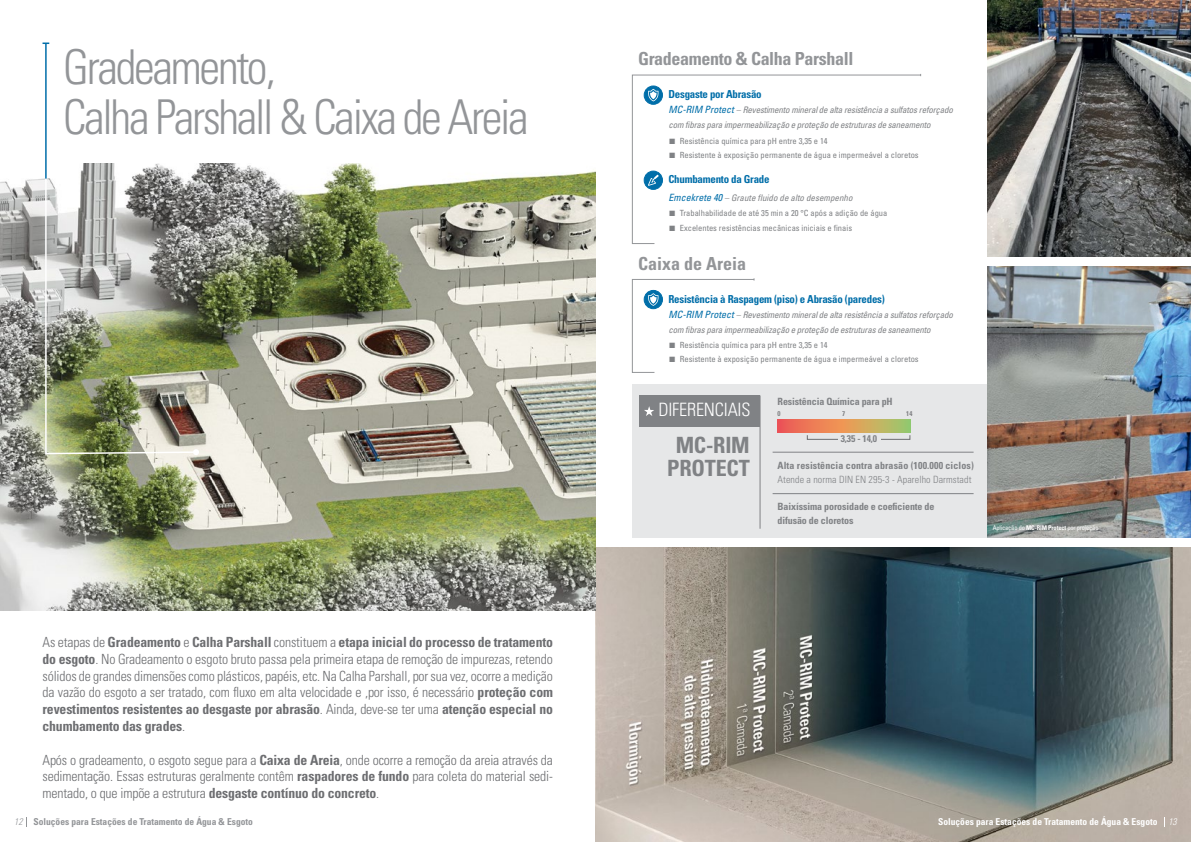
<style>
.page{position:relative;width:1191px;height:842px;background:#fff}
.page>*{position:absolute;margin:0;border:0;box-sizing:border-box;transform-origin:0 0}
.t1{font:300 condensed 48px/50px "Univers LT Std";letter-spacing:-.05em;color:#939598}
.t2{font:700 condensed 22.4px/22.6px "Univers LT Std";letter-spacing:-.01em;color:#808285;text-align:center}
.t3{font:300 condensed 18.4px "Univers LT Std";letter-spacing:-.01em;color:#fff}
.t4{font:700 condensed 18px "Univers LT Std";letter-spacing:-.02em;color:#939598}
.t5{font:700 condensed 18px "Univers LT Std";color:#939598}
.t6{font:300 condensed 14px/16.8px "Univers LT Std";letter-spacing:-.01em;color:#6d6e71;text-align:justify}
.t7{font:700 condensed 11px "Univers LT Std";letter-spacing:-.02em;color:#006ea9}
.t8{font:700 condensed 10px/14px "Univers LT Std";letter-spacing:-.01em;color:#808285}
.t9{font:700 condensed 10px "Univers LT Std";letter-spacing:.01em;color:#808285}
.t10{font:300 condensed 10px "Univers LT Std";letter-spacing:.01em;color:#808285}
.t11{font:700 condensed 9.6px "Univers LT Std";color:#808285}
.t12{font:700 condensed 9.5px "Univers LT Std";color:#939598}
.t13{font:700 condensed 9.5px "Univers LT Std";color:#fff}
.t14{font:italic condensed 9px/15px "Univers LT Std";letter-spacing:-.02em;color:#808285}
.t15{font:italic condensed 9px "Univers LT Std";color:#808285}
.t16{font:condensed 8.5px "Univers LT Std";color:#808285}
.t17{font:700 condensed 6.9px "Univers LT Std";color:#6d6e71}
.t18{font:condensed 6.5px "Univers LT Std";letter-spacing:-.02em;color:#fff}
.s1{font-weight:700}
.s2{font-size:10px;color:#006ea9}
.s3{font-weight:300;font-style:italic}
</style>
<div class="page">
<img style="left:595px;top:547px;width:596px;height:295px">
<div style="left:632px;top:384px;width:377px;height:153px;background:#e6e7e8"></div>
<img style="left:0;top:163px;width:595px;height:447px">
<svg style="left:632px;top:75px;width:289px;height:169px"></svg>
<svg style="left:632px;top:278px;width:123px;height:95px"></svg>
<img style="left:987px;top:0;width:204px;height:257px">
<img style="left:987px;top:266px;width:204px;height:271px">
<img style="left:44px;top:42px;width:153px;height:413px">
<svg style="left:193px;top:449px;width:6px;height:6px"></svg>
<hr style="left:45px;top:43px;width:2px;height:136px;background:#006ea9">
<svg style="left:777px;top:419px;width:133px;height:14px;background:#d8945b"></svg>
<hr style="left:759px;top:395px;width:1px;height:134px;background:#808285">
<div style="left:639px;top:395px;width:121px;height:32px;background:#808285"></div>
<svg style="left:644px;top:406px;width:10px;height:10px"></svg>
<hr style="left:772px;top:452px;width:201px;height:1px;background:#808285">
<hr style="left:772px;top:493px;width:201px;height:1px;background:#808285">
<svg style="left:648px;top:175px;width:10px;height:11px"></svg>
<h1 class="t1" style="left:63px;top:42px;width:467px">Gradeamento,<br>Calha Parshall &amp; Caixa de Areia</h1>
<p class="t6" style="left:43px;top:634px;width:512px">As etapas de <span class="s1">Gradeamento</span> e <span class="s1">Calha Parshall</span> constituem a <span class="s1">etapa inicial do processo de tratamento do esgoto</span>. No Gradeamento o esgoto bruto passa pela primeira etapa de remoção de impurezas, retendo sólidos de grandes dimensões como plásticos, papéis, etc. Na Calha Parshall, por sua vez, ocorre a medição da vazão do esgoto a ser tratado, com fluxo em alta velocidade e ,por isso, é necessário <span class="s1">proteção com revestimentos resistentes ao desgaste por abrasão</span>. Ainda, deve-se ter uma <span class="s1">atenção especial no chumbamento das grades</span>.</p>
<p class="t6" style="left:43px;top:751px;width:512px">Após o gradeamento, o esgoto segue para a <span class="s1">Caixa de Areia</span>, onde ocorre a remoção da areia através da sedimentação. Essas estruturas geralmente contêm <span class="s1">raspadores de fundo</span> para coleta do material sedi&shy;mentado, o que impõe a estrutura <span class="s1">desgaste contínuo do concreto</span>.</p>
<p class="t4" style="left:638px;top:47px;width:217px">Gradeamento &amp; Calha Parshall</p>
<p class="t7" style="left:668px;top:88px;width:95px">Desgaste por Abrasão</p>
<p class="t14" style="left:668px;top:103px;width:286px"><span class="s2">MC-RIM Protect</span> – Revestimento mineral de alta resistência a sulfatos reforçado com fibras para impermeabilização e proteção de estruturas de saneamento</p>
<p class="t16" style="left:668px;top:135px;width:161px">■ Resistência química para pH entre 3,35 e 14</p>
<p class="t16" style="left:668px;top:150px;width:252px">■ Resistente à exposição permanente de água e impermeável a cloretos</p>
<p class="t7" style="left:668px;top:173px;width:103px">Chumbamento da Grade</p>
<p class="t15" style="left:668px;top:192px;width:186px"><span class="s2">Emcekrete 40</span> – Graute fluido de alto desempenho</p>
<p class="t16" style="left:668px;top:208px;width:220px">■ Trabalhabilidade de até 35 min a 20 °C após a adição de água</p>
<p class="t16" style="left:668px;top:222px;width:185px">■ Excelentes resistências mecânicas iniciais e finais</p>
<p class="t5" style="left:638px;top:253px;width:109px">Caixa de Areia</p>
<p class="t7" style="left:668px;top:292px;width:218px">Resistência à Raspagem (piso) e Abrasão (paredes)</p>
<p class="t14" style="left:668px;top:307px;width:286px"><span class="s2">MC-RIM Protect</span> – Revestimento mineral de alta resistência a sulfatos reforçado com fibras para impermeabilização e proteção de estruturas de saneamento</p>
<p class="t16" style="left:668px;top:340px;width:161px">■ Resistência química para pH entre 3,35 e 14</p>
<p class="t16" style="left:668px;top:354px;width:252px">■ Resistente à exposição permanente de água e impermeável a cloretos</p>
<h3 class="t3" style="left:658px;top:399px;width:94px">DIFERENCIAIS</h3>
<h2 class="t2" style="left:667px;top:434px;width:84px">MC-RIM<br>PROTECT</h2>
<p class="t8" style="left:777px;top:394px;width:117px">Resistência Química para pH</p>
<p class="t17" style="left:777px;top:409px;width:5px">0</p>
<p class="t17" style="left:842px;top:409px;width:5px">7</p>
<p class="t17" style="left:906px;top:409px;width:8px">14</p>
<p class="t11" style="left:840px;top:433px;width:38px">3,35 - 14,0</p>
<p class="t9" style="left:777px;top:459px;width:198px">Alta resistência contra abrasão (100.000 ciclos)</p>
<p class="t10" style="left:777px;top:473px;width:195px">Atende a norma DIN EN 295-3 - Aparelho Darmstadt</p>
<p class="t8" style="left:777px;top:499px;width:158px">Baixíssima porosidade e coeficiente de difusão de cloretos</p>
<p class="t18" style="left:992px;top:523px;width:107px">Aplicação do <span class="s1">MC-RIM Protect</span> por projeção</p>
<p class="t12" style="left:14px;top:815px;width:240px"><span class="s3">12</span> Soluções para Estações de Tratamento de Água &amp; Esgoto</p>
<p class="t13" style="left:938px;top:815px;width:240px">Soluções para Estações de Tratamento de Água &amp; Esgoto <span class="s3">13</span></p>
</div>
